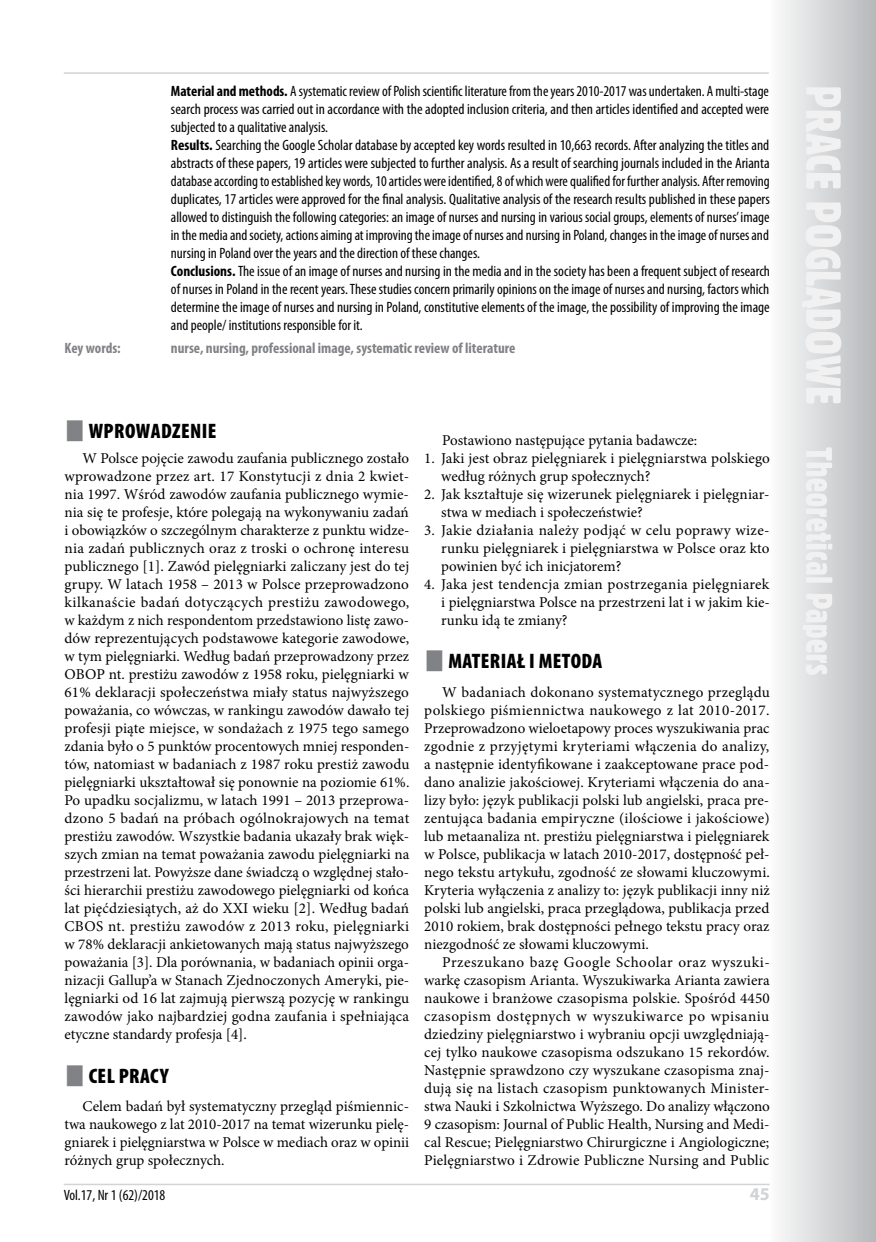
<style>
.page{position:relative;width:876px;height:1242px;background:#fff}
.page>*{position:absolute;margin:0;border:0;box-sizing:border-box;transform-origin:0 0}
.t1{font:900 condensed 21px "Myriad Pro";letter-spacing:.02em;color:#000}
.t2{font:700 18px "Myriad Pro";color:#d1d3d4}
.t3{font:15px/18px "Minion Pro";color:#000;text-align:justify}
.t4{font:condensed 15px/18px "Myriad Pro";color:#000}
.t5{font:700 condensed 15px "Myriad Pro";color:#808285}
.s1{font-weight:700}
</style>
<div class="page">
<svg style="left:780px;top:0;width:96px;height:1242px;background:#d5d5d7"></svg>
<svg style="left:802px;top:87px;width:39px;height:588px"></svg>
<hr style="left:64px;top:1183px;width:706px;height:2px;background:#d1d3d4">
<hr style="left:64px;top:72px;width:705px;height:2px;background:#d1d3d4">
<p class="t4" style="left:171px;top:82px;width:601px"><span class="s1">Material and methods.</span> A systematic review of Polish scientific literature from the years 2010-2017 was undertaken. A multi-stage search process was carried out in accordance with the adopted inclusion criteria, and then articles identified and accepted were subjected to a qualitative analysis.<br><span class="s1">Results.</span> Searching the Google Scholar database by accepted key words resulted in 10,663 records. After analyzing the titles and abstracts of these papers, 19 articles were subjected to further analysis. As a result of searching journals included in the Arianta database according to established key words, 10 articles were identified, 8 of which were qualified for further analysis. After removing duplicates, 17 articles were approved for the final analysis. Qualitative analysis of the research results published in these papers allowed to distinguish the following categories: an image of nurses and nursing in various social groups, elements of nurses’ image in the media and society, actions aiming at improving the image of nurses and nursing in Poland, changes in the image of nurses and nursing in Poland over the years and the direction of these changes.<br><span class="s1">Conclusions.</span> The issue of an image of nurses and nursing in the media and in the society has been a frequent subject of research of nurses in Poland in the recent years. These studies concern primarily opinions on the image of nurses and nursing, factors which determine the image of nurses and nursing in Poland, constitutive elements of the image, the possibility of improving the image and people/ institutions responsible for it.</p>
<p class="t5" style="left:65px;top:338px;width:58px">Key words:</p>
<p class="t5" style="left:171px;top:338px;width:346px">nurse, nursing, professional image, systematic review of literature</p>
<h1 class="t1" style="left:89px;top:417px;width:73px">WPROWADZENIE</h1>
<p class="t3" style="left:64px;top:449px;width:346px;text-indent:18px">W Polsce pojęcie zawodu zaufania publicznego zostało wprowadzone przez art. 17 Konstytucji z dnia 2 kwiet&shy;nia 1997. Wśród zawodów zaufania publicznego wymie&shy;nia się te profesje, które polegają na wykonywaniu zadań i obowiązków o szczególnym charakterze z punktu widze&shy;nia zadań publicznych oraz z troski o ochronę interesu publicznego [1]. Zawód pielęgniarki zaliczany jest do tej grupy. W latach 1958 – 2013 w Polsce przeprowadzono kilkanaście badań dotyczących prestiżu zawodowego, w każdym z nich respondentom przedstawiono listę zawo&shy;dów reprezentujących podstawowe kategorie zawodowe, w tym pielęgniarki. Według badań przeprowadzony przez OBOP nt. prestiżu zawodów z 1958 roku, pielęgniarki w 61% deklaracji społeczeństwa miały status najwyższego poważania, co wówczas, w rankingu zawodów dawało tej profesji piąte miejsce, w sondażach z 1975 tego samego zdania było o 5 punktów procentowych mniej responden&shy;tów, natomiast w badaniach z 1987 roku prestiż zawodu pielęgniarki ukształtował się ponownie na poziomie 61%.<br>Po upadku socjalizmu, w latach 1991 – 2013 przeprowa&shy;dzono 5 badań na próbach ogólnokrajowych na temat prestiżu zawodów. Wszystkie badania ukazały brak więk&shy;szych zmian na temat poważania zawodu pielęgniarki na przestrzeni lat. Powyższe dane świadczą o względnej stało&shy;ści hierarchii prestiżu zawodowego pielęgniarki od końca lat pięćdziesiątych, aż do XXI wieku [2]. Według badań CBOS nt. prestiżu zawodów z 2013 roku, pielęgniarki w 78% deklaracji ankietowanych mają status najwyższego poważania [3]. Dla porównania, w badaniach opinii orga&shy;nizacji Gallup’a w Stanach Zjednoczonych Ameryki, pie&shy;lęgniarki od 16 lat zajmują pierwszą pozycję w rankingu zawodów jako najbardziej godna zaufania i spełniająca etyczne standardy profesja [4].</p>
<h1 class="t1" style="left:89px;top:1062px;width:52px">CEL PRACY</h1>
<p class="t3" style="left:64px;top:1097px;width:346px;text-indent:18px">Celem badań był systematyczny przegląd piśmiennic&shy;twa naukowego z lat 2010-2017 na temat wizerunku pielę&shy;gniarek i pielęgniarstwa w Polsce w mediach oraz w opinii różnych grup społecznych.</p>
<p class="t3" style="left:442px;top:431px;width:257px">Postawiono następujące pytania badawcze:</p>
<p class="t3" style="left:441px;top:449px;width:330px;text-indent:-17px">1. Jaki jest obraz pielęgniarek i pielęgniarstwa polskiego według różnych grup społecznych?</p>
<p class="t3" style="left:441px;top:485px;width:330px;text-indent:-17px">2. Jak kształtuje się wizerunek pielęgniarek i pielęgniar&shy;stwa w mediach i społeczeństwie?</p>
<p class="t3" style="left:441px;top:521px;width:330px;text-indent:-17px">3. Jakie działania należy podjąć w celu poprawy wize&shy;runku pielęgniarek i pielęgniarstwa w Polsce oraz kto powinien być ich inicjatorem?</p>
<p class="t3" style="left:441px;top:575px;width:330px;text-indent:-17px">4. Jaka jest tendencja zmian postrzegania pielęgniarek i pielęgniarstwa Polsce na przestrzeni lat i w jakim kie&shy;runku idą te zmiany?</p>
<h1 class="t1" style="left:448px;top:648px;width:11px">MATERIAŁ</h1>
<h1 class="t1" style="left:529px;top:648px;width:21px">I METODA</h1>
<p class="t3" style="left:424px;top:683px;width:347px;text-indent:18px">W badaniach dokonano systematycznego przeglądu polskiego piśmiennictwa naukowego z lat 2010-2017.<br>Przeprowadzono wieloetapowy proces wyszukiwania prac zgodnie z przyjętymi kryteriami włączenia do analizy, a następnie identyfikowane i zaakceptowane prace pod&shy;dano analizie jakościowej. Kryteriami włączenia do ana&shy;lizy było: język publikacji polski lub angielski, praca pre&shy;zentująca badania empiryczne (ilościowe i jakościowe) lub metaanaliza nt. prestiżu pielęgniarstwa i pielęgniarek w Polsce, publikacja w latach 2010-2017, dostępność peł&shy;nego tekstu artykułu, zgodność ze słowami kluczowymi.<br>Kryteria wyłączenia z analizy to: język publikacji inny niż polski lub angielski, praca przeglądowa, publikacja przed 2010 rokiem, brak dostępności pełnego tekstu pracy oraz niezgodność ze słowami kluczowymi.</p>
<p class="t3" style="left:424px;top:953px;width:347px;text-indent:18px">Przeszukano bazę Google Schoolar oraz wyszuki&shy;warkę czasopism Arianta. Wyszukiwarka Arianta zawiera naukowe i branżowe czasopisma polskie. Spośród 4450 czasopism dostępnych w wyszukiwarce po wpisaniu dziedziny pielęgniarstwo i wybraniu opcji uwzględniają&shy;cej tylko naukowe czasopisma odszukano 15 rekordów.<br>Następnie sprawdzono czy wyszukane czasopisma znaj&shy;dują się na listach czasopism punktowanych Minister&shy;stwa Nauki i Szkolnictwa Wyższego. Do analizy włączono 9 czasopism: Journal of Public Health, Nursing and Medi&shy;cal Rescue; Pielęgniarstwo Chirurgiczne i Angiologiczne; Pielęgniarstwo i Zdrowie Publiczne Nursing and Public</p>
<p class="t4" style="left:64px;top:1186px;width:103px">Vol.17, Nr 1 (62)/2018</p>
<p class="t2" style="left:750px;top:1182px;width:21px">45</p>
</div>
